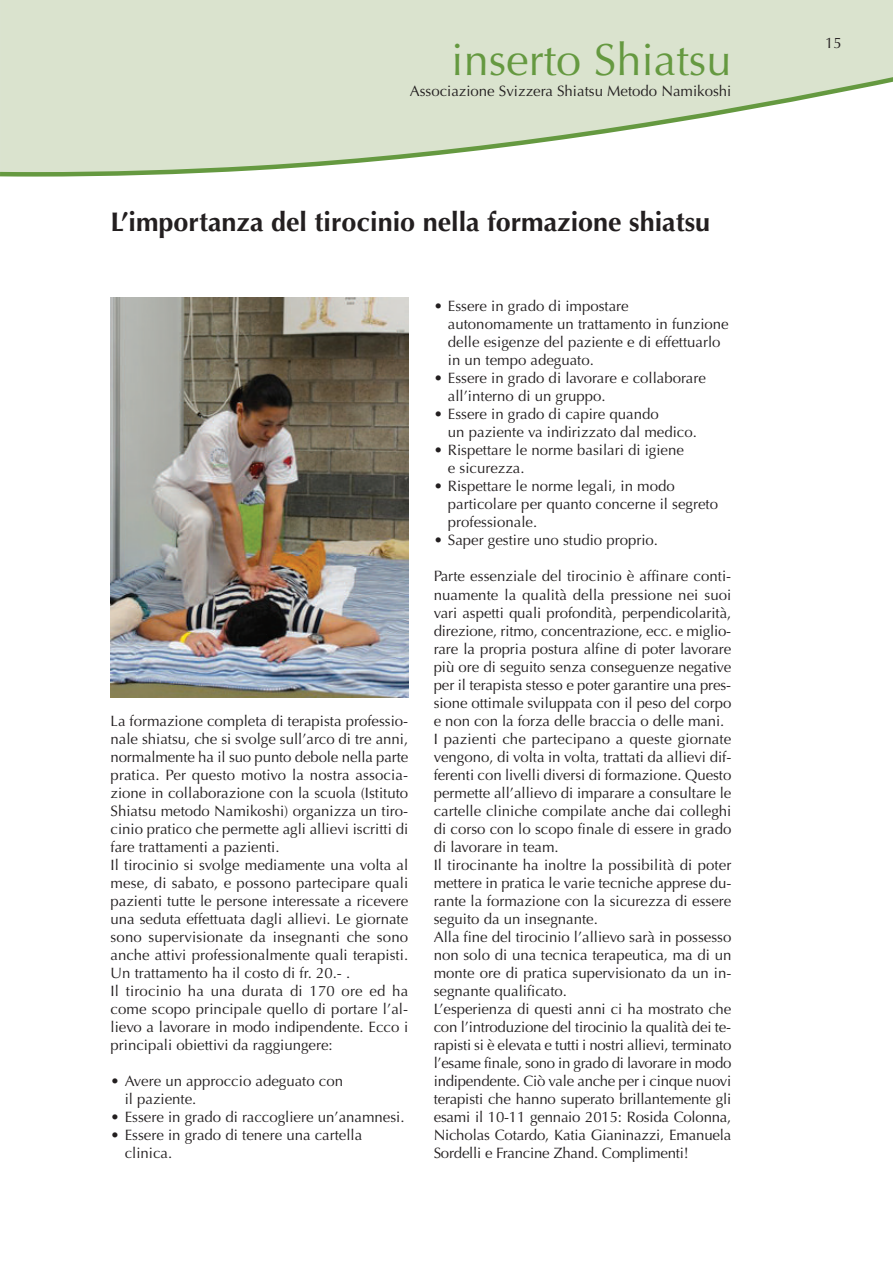
<style>
.page{position:relative;width:893px;height:1263px;background:#fff}
.page>*{position:absolute;margin:0;border:0;box-sizing:border-box;transform-origin:0 0}
.t1{font:45px "Optima";color:#659940}
.t2{font:700 27px "Optima";color:#231f20}
.t3{font:15px/18px "Optima";color:#231f20}
</style>
<div class="page">
<div style="left:0;top:0;width:893px;height:72px;background:#dae3ce"></div>
<svg style="left:0;top:72px;width:893px;height:105px;fill:#dae3ce"></svg>
<img style="left:111px;top:298px;width:297px;height:399px">
<h1 class="t1" style="left:451px;top:34px;width:282px">inserto Shiatsu</h1>
<p class="t3" style="left:410px;top:82px;width:323px">Associazione Svizzera Shiatsu Metodo Namikoshi</p>
<h2 class="t2" style="left:111px;top:206px;width:601px">L’importanza del tirocinio nella formazione shiatsu</h2>
<p class="t3" style="left:111px;top:712px;width:299px">La formazione completa di terapista professio&shy;nale shiatsu, che si svolge sull’arco di tre anni, normalmente ha il suo punto debole nella parte pratica. Per questo motivo la nostra associa&shy;zione in collaborazione con la scuola (Istituto Shiatsu metodo Namikoshi) organizza un tiro&shy;cinio pratico che permette agli allievi iscritti di fare trattamenti a pazienti.<br>Il tirocinio si svolge mediamente una volta al mese, di sabato, e possono partecipare quali pazienti tutte le persone interessate a ricevere una seduta effettuata dagli allievi. Le giornate sono supervisionate da insegnanti che sono anche attivi professionalmente quali terapisti.<br>Un trattamento ha il costo di fr. 20.- .<br>Il tirocinio ha una durata di 170 ore ed ha come scopo principale quello di portare l’al&shy;lievo a lavorare in modo indipendente. Ecco i principali obiettivi da raggiungere:</p>
<p class="t3" style="left:125px;top:1072px;width:220px;text-indent:-14px">• Avere un approccio adeguato con il paziente.</p>
<p class="t3" style="left:111px;top:1108px;width:295px">• Essere in grado di raccogliere un’anamnesi.</p>
<p class="t3" style="left:125px;top:1126px;width:239px;text-indent:-14px">• Essere in grado di tenere una cartella clinica.</p>
<p class="t3" style="left:448px;top:298px;width:282px;text-indent:-14px">• Essere in grado di impostare autonomamente un trattamento in funzione delle esigenze del paziente e di effettuarlo in un tempo adeguato.</p>
<p class="t3" style="left:448px;top:370px;width:259px;text-indent:-14px">• Essere in grado di lavorare e collaborare all’interno di un gruppo.</p>
<p class="t3" style="left:448px;top:406px;width:250px;text-indent:-14px">• Essere in grado di capire quando<br>un paziente va indirizzato dal medico.</p>
<p class="t3" style="left:448px;top:442px;width:237px;text-indent:-14px">• Rispettare le norme basilari di igiene e sicurezza.</p>
<p class="t3" style="left:448px;top:478px;width:272px;text-indent:-14px">• Rispettare le norme legali, in modo particolare per quanto concerne il segreto professionale.</p>
<p class="t3" style="left:434px;top:532px;width:226px">• Saper gestire uno studio proprio.</p>
<p class="t3" style="left:434px;top:568px;width:299px">Parte essenziale del tirocinio è affinare conti&shy;nuamente la qualità della pressione nei suoi vari aspetti quali profondità, perpendicolarità, direzione, ritmo, concentrazione, ecc. e miglio&shy;rare la propria postura alfine di poter lavorare più ore di seguito senza conseguenze negative per il terapista stesso e poter garantire una pres&shy;sione ottimale sviluppata con il peso del corpo e non con la forza delle braccia o delle mani.<br>I pazienti che partecipano a queste giornate vengono, di volta in volta, trattati da allievi dif&shy;ferenti con livelli diversi di formazione. Questo permette all’allievo di imparare a consultare le cartelle cliniche compilate anche dai colleghi di corso con lo scopo finale di essere in grado di lavorare in team.<br>Il tirocinante ha inoltre la possibilità di poter mettere in pratica le varie tecniche apprese du&shy;rante la formazione con la sicurezza di essere seguito da un insegnante.<br>Alla fine del tirocinio l’allievo sarà in possesso non solo di una tecnica terapeutica, ma di un monte ore di pratica supervisionato da un in&shy;segnante qualificato.<br>L’esperienza di questi anni ci ha mostrato che con l’introduzione del tirocinio la qualità dei te&shy;rapisti si è elevata e tutti i nostri allievi, terminato l’esame finale, sono in grado di lavorare in modo indipendente. Ciò vale anche per i cinque nuovi terapisti che hanno superato brillantemente gli esami il 10-11 gennaio 2015: Rosida Colonna, Nicholas Cotardo, Katia Gianinazzi, Emanuela Sordelli e Francine Zhand. Complimenti!</p>
<p class="t3" style="left:825px;top:34px;width:18px">15</p>
</div>
